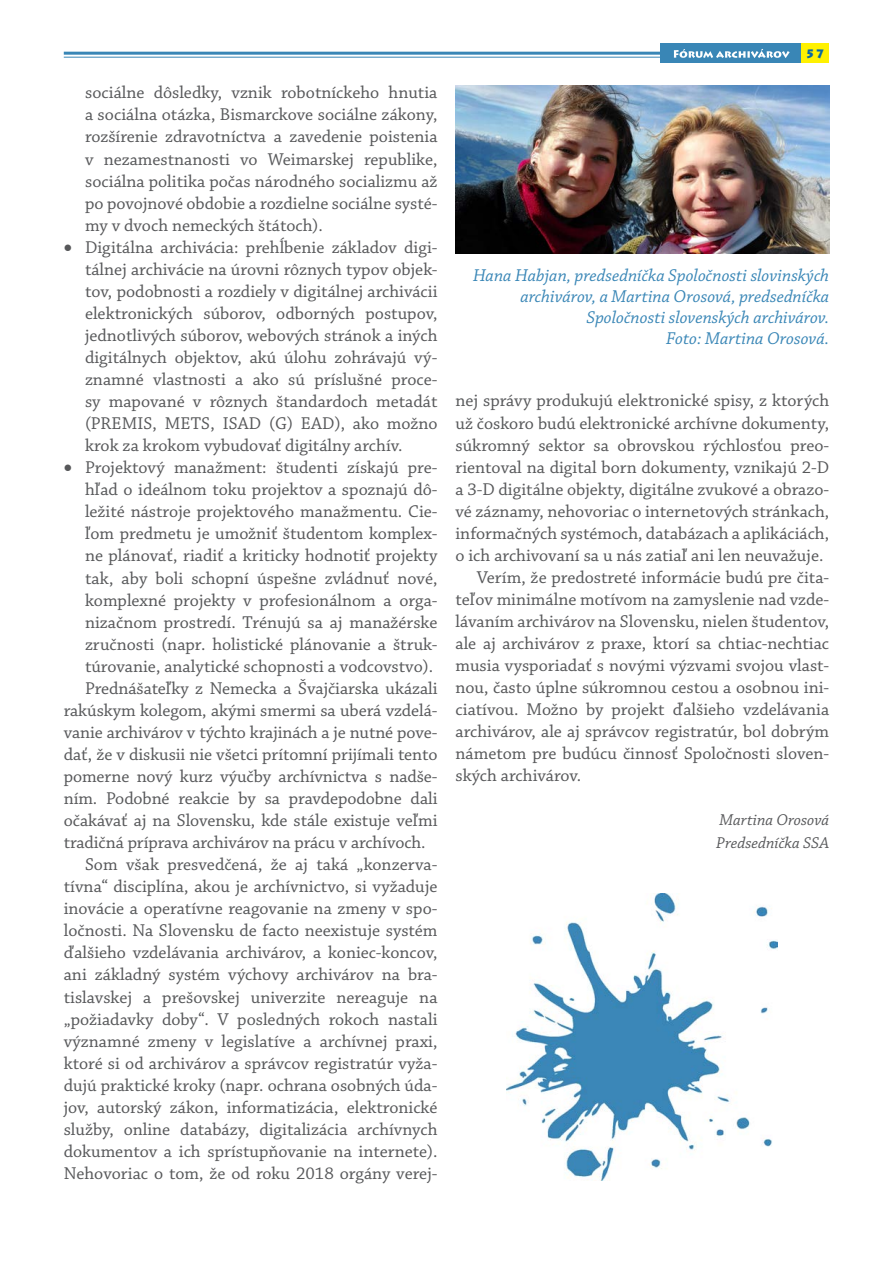
<style>
.page{position:relative;width:893px;height:1263px;background:#fff}
.page>*{position:absolute;margin:0;border:0;box-sizing:border-box;transform-origin:0 0}
.Text_článku{font:18px/22px "Chaparral Pro";color:#57585a;text-align:justify}
.popis_obrázku{font:italic 18px/21px "Chaparral Pro";color:#3986b6;text-align:right}
.Autor{font:italic 16.5px "Chaparral Pro";color:#57585a}
.t1{font:900 12px "Lithos Pro";color:#0868a4}
</style>
<div class="page">
<div style="left:660px;top:43px;width:141px;height:20px;background:#3986b6"></div>
<hr style="left:64px;top:52px;width:596px;height:3px;background:#3986b6">
<hr style="left:64px;top:57px;width:596px;height:1px;background:#3986b6">
<svg style="left:674px;top:49px;width:116px;height:9px"></svg>
<div style="left:801px;top:43px;width:28px;height:20px;background:#fff101"></div>
<img style="left:507px;top:893px;width:271px;height:288px">
<img style="left:455px;top:85px;width:374px;height:168px">
<p class="Text_článku" style="left:85px;top:82px;width:354px">sociálne dôsledky, vznik robotníckeho hnutia a sociálna otázka, Bismarckove sociálne zákony, rozšírenie zdravotníctva a zavedenie poistenia v nezamestnanosti vo Weimarskej republike, sociálna politika počas národného socializmu až po povojnové obdobie a rozdielne sociálne systé&shy;my v dvoch nemeckých štátoch).</p>
<p class="Text_článku" style="left:85px;top:237px;width:354px;text-indent:-21px">• Digitálna archivácia: prehĺbenie základov digi&shy;tálnej archivácie na úrovni rôznych typov objek&shy;tov, podobnosti a rozdiely v digitálnej archivácii elektronických súborov, odborných postupov, jednotlivých súborov, webových stránok a iných digitálnych objektov, akú úlohu zohrávajú vý&shy;znamné vlastnosti a ako sú príslušné proce&shy;sy mapované v rôznych štandardoch metadát (PREMIS, METS, ISAD (G) EAD), ako možno krok za krokom vybudovať digitálny archív.</p>
<p class="Text_článku" style="left:85px;top:457px;width:354px;text-indent:-21px">• Projektový manažment: študenti získajú pre&shy;hľad o ideálnom toku projektov a spoznajú dô&shy;ležité nástroje projektového manažmentu. Cie&shy;ľom predmetu je umožniť študentom komplex&shy;ne plánovať, riadiť a kriticky hodnotiť projekty tak, aby boli schopní úspešne zvládnuť nové, komplexné projekty v profesionálnom a orga&shy;nizačnom prostredí. Trénujú sa aj manažérske zručnosti (napr. holistické plánovanie a štruk&shy;túrovanie, analytické schopnosti a vodcovstvo).</p>
<p class="Text_článku" style="left:64px;top:678px;width:375px;text-indent:21px">Prednášateľky z Nemecka a Švajčiarska ukázali rakúskym kolegom, akými smermi sa uberá vzdelá&shy;vanie archivárov v týchto krajinách a je nutné pove&shy;dať, že v diskusii nie všetci prítomní prijímali tento pomerne nový kurz výučby archívnictva s nadše&shy;ním. Podobné reakcie by sa pravdepodobne dali očakávať aj na Slovensku, kde stále existuje veľmi tradičná príprava archivárov na prácu v archívoch.</p>
<p class="Text_článku" style="left:64px;top:854px;width:375px;text-indent:21px">Som však presvedčená, že aj taká „konzerva&shy;tívna“ disciplína, akou je archívnictvo, si vyžaduje inovácie a operatívne reagovanie na zmeny v spo&shy;ločnosti. Na Slovensku de facto neexistuje systém ďalšieho vzdelávania archivárov, a koniec-koncov, ani základný systém výchovy archivárov na bra&shy;tislavskej a prešovskej univerzite nereaguje na „požiadavky doby“. V posledných rokoch nastali významné zmeny v legislatíve a archívnej praxi, ktoré si od archivárov a správcov registratúr vyža&shy;dujú praktické kroky (napr. ochrana osobných úda&shy;jov, autorský zákon, informatizácia, elektronické služby, online databázy, digitalizácia archívnych dokumentov a ich sprístupňovanie na internete).<br>Nehovoriac o tom, že od roku 2018 orgány verej-</p>
<p class="t1" style="left:805px;top:46px;width:21px">57</p>
<p class="popis_obrázku" style="left:473px;top:266px;width:358px">Hana Habjan, predsedníčka Spoločnosti slovinských archivárov, a Martina Orosová, predsedníčka Spoločnosti slovenských archivárov.<br>Foto: Martina Orosová.</p>
<p class="Text_článku" style="left:455px;top:390px;width:375px">nej správy produkujú elektronické spisy, z ktorých už čoskoro budú elektronické archívne dokumenty, súkromný sektor sa obrovskou rýchlosťou preo&shy;rientoval na digital born dokumenty, vznikajú 2-D a 3-D digitálne objekty, digitálne zvukové a obrazo&shy;vé záznamy, nehovoriac o internetových stránkach, informačných systémoch, databázach a aplikáciách, o ich archivovaní sa u nás zatiaľ ani len neuvažuje.</p>
<p class="Text_článku" style="left:455px;top:567px;width:375px;text-indent:21px">Verím, že predostreté informácie budú pre čita&shy;teľov minimálne motívom na zamyslenie nad vzde&shy;lávaním archivárov na Slovensku, nielen študentov, ale aj archivárov z praxe, ktorí sa chtiac-nechtiac musia vysporiadať s novými výzvami svojou vlast&shy;nou, často úplne súkromnou cestou a osobnou ini&shy;ciatívou. Možno by projekt ďalšieho vzdelávania archivárov, ale aj správcov registratúr, bol dobrým námetom pre budúcu činnosť Spoločnosti sloven&shy;ských archivárov.</p>
<p class="Autor" style="left:719px;top:811px;width:111px">Martina Orosová</p>
<p class="Autor" style="left:716px;top:833px;width:115px">Predsedníčka SSA</p>
</div>
